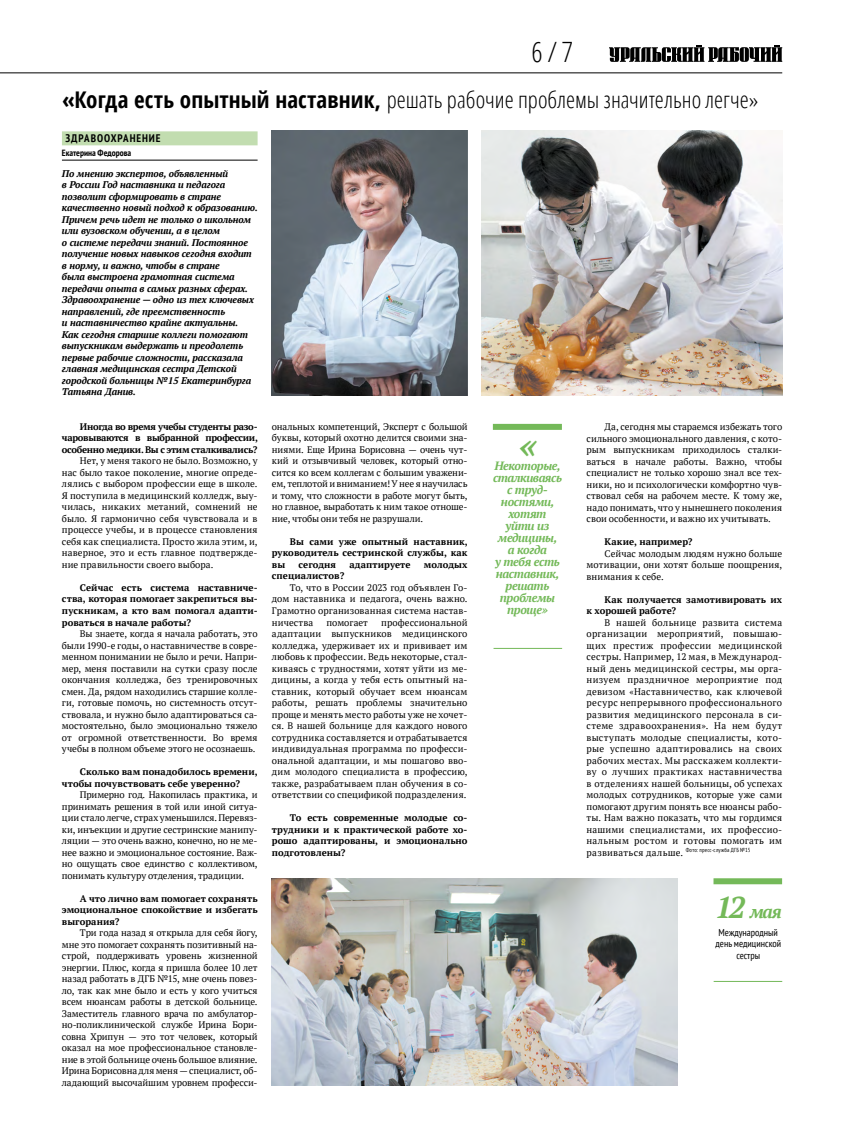
<style>
.page{position:relative;width:845px;height:1134px;background:#fff}
.page>*{position:absolute;margin:0;border:0;box-sizing:border-box;transform-origin:0 0}
.t1{font:italic 700 36px "PT Serif";color:#74b959}
.t2{font:300 condensed 28px "Open Sans";color:#000}
.t3{font:300 condensed 23px "Open Sans";color:#000}
.t4{font:italic 700 18px "PT Serif";color:#74b959}
.t5{font:italic 700 12px/12px "PT Serif";letter-spacing:-.03em;color:#74b959;text-align:center}
.t6{font:700 condensed 11px "PT Sans";letter-spacing:.085em;color:#000}
.t7{font:condensed 10px/11.5px "PT Sans";color:#000;text-align:center}
.t8{font:italic 700 9.7px/11.5px "PT Serif";letter-spacing:-.01em;color:#000}
.t9{font:9.5px/11.5px "PT Serif";letter-spacing:.005em;color:#000;text-align:justify}
.t10{font:700 9.5px/11.5px "PT Serif";letter-spacing:.005em;color:#000;text-align:justify}
.t11{font:700 condensed 9px "PT Sans";color:#000}
.t12{font:condensed 5.8px "PT Sans";letter-spacing:.035em;color:#000}
.s1{font-weight:700}
.s2{font-family:"PT Serif";font-stretch:normal;font-size:9.5px}
.s3{font-size:30px}
</style>
<div class="page">
<img style="left:272px;top:131px;width:195px;height:264px">
<hr style="left:0;top:72px;width:782px;height:1px;background:#000">
<svg style="left:609px;top:45px;width:173px;height:17px"></svg>
<hr style="left:62px;top:160px;width:196px;height:1px;background:#000">
<div style="left:62px;top:131px;width:196px;height:14px;background:#c2ddb0"></div>
<div style="left:493px;top:424px;width:69px;height:6px;background:#74b959"></div>
<hr style="left:493px;top:648px;width:69px;height:1px;background:#74b959">
<img style="left:482px;top:131px;width:300px;height:264px">
<img style="left:272px;top:878px;width:405px;height:207px">
<div style="left:713px;top:878px;width:69px;height:6px;background:#74b959"></div>
<hr style="left:713px;top:981px;width:69px;height:1px;background:#74b959">
<h2 class="t2" style="left:531px;top:33px;width:43px">6 / 7</h2>
<h3 class="t3" style="left:62px;top:84px;width:698px"><span class="s1">«Когда есть опытный наставник,</span> решать рабочие проблемы значительно легче»</h3>
<p class="t6" style="left:65px;top:131px;width:97px">ЗДРАВООХРАНЕНИЕ</p>
<p class="t11" style="left:62px;top:147px;width:71px">Екатерина Федорова</p>
<p class="t8" style="left:62px;top:168px;width:197px">По мнению экспертов, объявленный<br>в России Год наставника и педагога позволит сформировать в стране качественно новый подход к образованию.<br>Причем речь идет не только о школьном или вузовском обучении, а в целом<br>о системе передачи знаний. Постоянное получение новых навыков сегодня входит в норму, и важно, чтобы в стране<br>была выстроена грамотная система передачи опыта в самых разных сферах.<br>Здравоохранение — одно из тех ключевых направлений, где преемственность<br>и наставничество крайне актуальны.<br>Как сегодня старшие коллеги помогают выпускникам выдержать и преодолеть первые рабочие сложности, рассказала главная медицинская сестра Детской городской больницы №15 Екатеринбурга Татьяна Данив.</p>
<p class="t10" style="left:62px;top:421px;width:197px;text-indent:18px">Иногда во время учебы студенты разо&shy;чаровываются в выбранной профессии, особенно медики. Вы с этим сталкивались?</p>
<p class="t9" style="left:62px;top:455px;width:197px;text-indent:18px">Нет, у меня такого не было. Возможно, у нас было такое поколение, многие опреде&shy;лялись с выбором профессии еще в школе.<br>Я поступила в медицинский колледж, выу&shy;чилась, никаких метаний, сомнений не было. Я гармонично себя чувствовала и в процессе учебы, и в процессе становления себя как специалиста. Просто жила этим, и, наверное, это и есть главное подтвержде&shy;ние правильности своего выбора.</p>
<p class="t10" style="left:62px;top:582px;width:197px;text-indent:18px">Сейчас есть система наставниче&shy;ства, которая помогает закрепиться вы&shy;пускникам, а кто вам помогал адапти&shy;роваться в начале работы?</p>
<p class="t9" style="left:62px;top:628px;width:197px;text-indent:18px">Вы знаете, когда я начала работать, это были 1990-е годы, о наставничестве в совре&shy;менном понимании не было и речи. Напри&shy;мер, меня поставили на сутки сразу после окончания колледжа, без тренировочных смен. Да, рядом находились старшие колле&shy;ги, готовые помочь, но системность отсут&shy;ствовала, и нужно было адаптироваться са&shy;мостоятельно, было эмоционально тяжело от огромной ответственности. Во время учебы в полном объеме этого не осознаешь.</p>
<p class="t10" style="left:62px;top:766px;width:197px;text-indent:18px">Сколько вам понадобилось времени, чтобы почувствовать себе уверенно?</p>
<p class="t9" style="left:62px;top:789px;width:197px;text-indent:18px">Примерно год. Накопилась практика, и принимать решения в той или иной ситуа&shy;ции стало легче, страх уменьшился. Перевяз&shy;ки, инъекции и другие сестринские манипу&shy;ляции — это очень важно, конечно, но не ме&shy;нее важно и эмоциональное состояние. Важ&shy;но ощущать свое единство с коллективом, понимать культуру отделения, традиции.</p>
<p class="t10" style="left:62px;top:892px;width:197px;text-indent:18px">А что лично вам помогает сохранять эмоциональное спокойствие и избегать выгорания?</p>
<p class="t9" style="left:62px;top:927px;width:197px;text-indent:18px">Три года назад я открыла для себя йогу, мне это помогает сохранять позитивный на&shy;строй, поддерживать уровень жизненной энергии. Плюс, когда я пришла более 10 лет назад работать в ДГБ №15, мне очень повез&shy;ло, так как мне было и есть у кого учиться всем нюансам работы в детской больнице.<br>Заместитель главного врача по амбулатор&shy;но-поликлинической службе Ирина Бори&shy;совна Хрипун — это тот человек, который оказал на мое профессиональное становле&shy;ние в этой больнице очень большое влияние.<br>Ирина Борисовна для меня — специалист, об&shy;ладающий высочайшим уровнем професси-</p>
<p class="t9" style="left:272px;top:421px;width:197px">ональных компетенций, Эксперт с большой буквы, который охотно делится своими зна&shy;ниями. Еще Ирина Борисовна — очень чут&shy;кий и отзывчивый человек, который отно&shy;сится ко всем коллегам с большим уважени&shy;ем, теплотой и вниманием! У нее я научилась и тому, что сложности в работе могут быть, но главное, выработать к ним такое отноше&shy;ние, чтобы они тебя не разрушали.</p>
<p class="t10" style="left:272px;top:536px;width:197px;text-indent:18px">Вы сами уже опытный наставник, руководитель сестринской службы, как вы</p>
<p class="t10" style="left:299px;top:559px;width:39px">сегодня</p>
<p class="t10" style="left:349px;top:559px;width:62px">адаптируете</p>
<p class="t10" style="left:424px;top:559px;width:45px">молодых</p>
<p class="t10" style="left:272px;top:570px;width:74px">специалистов?</p>
<p class="t9" style="left:272px;top:582px;width:197px;text-indent:18px">То, что в России 2023 год объявлен Го&shy;дом наставника и педагога, очень важно.<br>Грамотно организованная система настав&shy;ничества</p>
<p class="t9" style="left:272px;top:616px;width:197px;text-indent:109px">профессиональной адаптации выпускников медицинского колледжа, удерживает их и прививает им любовь к профессии. Ведь некоторые, стал&shy;киваясь с трудностями, хотят уйти из ме&shy;дицины, а когда у тебя есть опытный на&shy;ставник, который обучает всем нюансам работы, решать проблемы значительно проще и менять место работы уже не хочет&shy;ся. В нашей больнице для каждого нового сотрудника составляется и отрабатывается индивидуальная программа по професси&shy;ональной адаптации, и мы пошагово вво&shy;дим молодого специалиста в профессию, также, разрабатываем план обучения в со&shy;ответствии со спецификой подразделения.</p>
<p class="t10" style="left:272px;top:812px;width:197px;text-indent:18px">То есть современные молодые со&shy;трудники и к практической работе хо&shy;рошо адаптированы, и эмоционально подготовлены?</p>
<p class="t9" style="left:326px;top:616px;width:43px">помогает</p>
<h1 class="t1" style="left:518px;top:422px;width:19px">«</h1>
<p class="t5" style="left:493px;top:459px;width:70px">Некоторые, сталкиваясь с труд&shy;ностями, хотят уйти из медицины, а когда<br>у тебя есть наставник, решать проблемы проще»</p>
<p class="t9" style="left:586px;top:421px;width:197px;text-indent:18px">Да, сегодня мы стараемся избежать того сильного эмоционального давления, с кото&shy;рым выпускникам приходилось сталки&shy;ваться в начале работы. Важно, чтобы специалист не только хорошо знал все тех&shy;ники, но и психологически комфортно чув&shy;ствовал себя на рабочем месте. К тому же, надо понимать, что у нынешнего поколения свои особенности, и важно их учитывать.</p>
<p class="t10" style="left:604px;top:536px;width:89px">Какие, например?</p>
<p class="t9" style="left:586px;top:547px;width:197px;text-indent:18px">Сейчас молодым людям нужно больше мотивации, они хотят больше поощрения, внимания к себе.</p>
<p class="t10" style="left:586px;top:593px;width:197px;text-indent:18px">Как получается замотивировать их к хорошей работе?</p>
<p class="t9" style="left:586px;top:616px;width:197px;text-indent:18px">В нашей больнице развита система организации мероприятий, повышаю&shy;щих престиж профессии медицинской сестры. Например, 12 мая, в Международ&shy;ный день медицинской сестры, мы орга&shy;низуем праздничное мероприятие под девизом «Наставничество, как ключевой ресурс непрерывного профессионального развития медицинского персонала в си&shy;стеме здравоохранения». На нем будут выступать молодые специалисты, кото&shy;рые успешно адаптировались на своих рабочих местах. Мы расскажем коллекти&shy;ву о лучших практиках наставничества в отделениях нашей больницы, об успехах молодых сотрудников, которые уже сами помогают другим понять все нюансы рабо&shy;ты. Нам важно показать, что мы гордимся нашими специалистами, их профессио&shy;нальным ростом и готовы помогать им</p>
<p class="t12" style="left:586px;top:846px;width:165px"><span class="s2">развиваться дальше.</span> Фото: пресс-служба ДГБ №15</p>
<h3 class="t4" style="left:714px;top:900px;width:69px"><span class="s3">12</span> мая</h3>
<p class="t7" style="left:715px;top:926px;width:67px">Международный день медицинской сестры</p>
</div>
